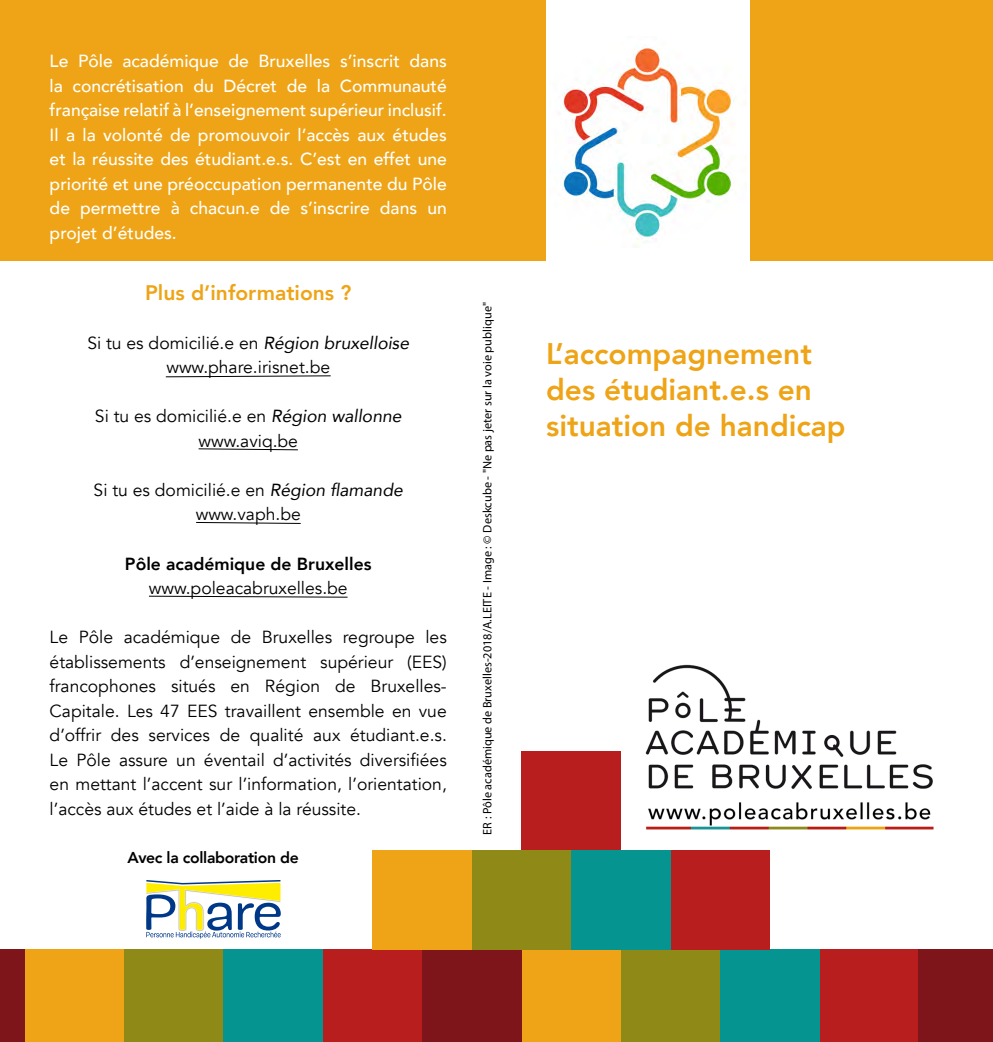
<style>
.page{position:relative;width:993px;height:1042px;background:#fff}
.page>*{position:absolute;margin:0;border:0;box-sizing:border-box;transform-origin:0 0}
.t1{font:800 29.75px/35.7px "Avenir";color:#eea416}
.t2{font:800 21px "Avenir";color:#eea416}
.t3{font:17.5px/24.5px "Avenir";color:#000;text-align:center}
.t4{font:500 17.5px/24.5px "Avenir";color:#fff;text-align:justify}
.t5{font:800 17.5px "Avenir";color:#000}
.t6{font:800 15.75px "Avenir";letter-spacing:-.02em;color:#000}
.t7{font:12.25px "Myriad Pro";color:#000}
.s1{font-style:italic}
</style>
<div class="page">
<img style="left:645px;top:664px;width:289px;height:166px">
<div style="left:0;top:0;width:992px;height:261px;background:#eea416"></div>
<div style="left:819px;top:950px;width:99px;height:92px;background:#b81e1d"></div>
<div style="left:719px;top:950px;width:100px;height:92px;background:#059490"></div>
<div style="left:620px;top:950px;width:99px;height:92px;background:#8f8918"></div>
<div style="left:521px;top:751px;width:99px;height:99px;background:#b81e1d"></div>
<div style="left:521px;top:950px;width:99px;height:92px;background:#eea416"></div>
<div style="left:422px;top:950px;width:99px;height:92px;background:#7d151a"></div>
<div style="left:124px;top:950px;width:99px;height:92px;background:#8f8918"></div>
<div style="left:25px;top:950px;width:99px;height:92px;background:#eea416"></div>
<div style="left:322px;top:950px;width:100px;height:92px;background:#b81e1d"></div>
<div style="left:223px;top:950px;width:99px;height:92px;background:#059490"></div>
<div style="left:918px;top:950px;width:74px;height:92px;background:#7d151a"></div>
<div style="left:670px;top:850px;width:99px;height:100px;background:#b81e1d"></div>
<div style="left:570px;top:850px;width:100px;height:100px;background:#059490"></div>
<div style="left:471px;top:850px;width:99px;height:100px;background:#8f8918"></div>
<div style="left:372px;top:850px;width:99px;height:100px;background:#eea416"></div>
<div style="left:0;top:950px;width:25px;height:92px;background:#7d151a"></div>
<div style="left:546px;top:0;width:203px;height:266px;background:#fff"></div>
<img style="left:560px;top:45px;width:177px;height:202px">
<svg style="left:146px;top:880px;width:135px;height:58px"></svg>
<svg style="left:165px;top:375px;width:166px;height:2px"></svg>
<svg style="left:198px;top:448px;width:100px;height:2px"></svg>
<svg style="left:149px;top:596px;width:199px;height:1px"></svg>
<svg style="left:196px;top:522px;width:105px;height:2px"></svg>
<p class="t4" style="left:50px;top:48px;width:398px">Le Pôle académique de Bruxelles s’inscrit dans la concrétisation du Décret de la Communauté française relatif à l’enseignement supérieur inclusif.<br>Il a la volonté de promouvoir l’accès aux études et la réussite des étudiant.e.s. C’est en effet une priorité et une préoccupation permanente du Pôle de permettre à chacun.e de s’inscrire dans un projet d’études.</p>
<p class="t2" style="left:145px;top:276px;width:208px">Plus d’informations ?</p>
<p class="t3" style="left:87px;top:331px;width:323px">Si tu es domicilié.e en <span class="s1">Région bruxelloise </span>www.phare.irisnet.be</p>
<p class="t3" style="left:95px;top:404px;width:308px">Si tu es domicilié.e en <span class="s1">Région wallonne </span>www.aviq.be</p>
<p class="t3" style="left:94px;top:478px;width:310px">Si tu es domicilié.e en <span class="s1">Région flamande </span>www.vaph.be</p>
<p class="t5" style="left:125px;top:550px;width:248px">Pôle académique de Bruxelles</p>
<p class="t3" style="left:149px;top:576px;width:200px">www.poleacabruxelles.be</p>
<p class="t3" style="left:50px;top:625px;width:398px;text-align:justify">Le Pôle académique de Bruxelles regroupe les établissements d’enseignement supérieur (EES) francophones situés en Région de Bruxelles-Capitale. Les 47 EES travaillent ensemble en vue d’offrir des services de qualité aux étudiant.e.s.<br>Le Pôle assure un éventail d’activités diversifiées en mettant l’accent sur l’information, l’orientation, l’accès aux études et l’aide à la réussite.</p>
<p class="t6" style="left:127px;top:846px;width:173px">Avec la collaboration de</p>
<p class="t7" style="left:479px;top:834px;width:534px;rotate:-90deg">ER : Pôle académique de Bruxelles-2018/A.LEITE - Image : © Deskcube - "Ne pas jeter sur la voie publique"</p>
<h1 class="t1" style="left:546px;top:336px;width:301px">L’accompagnement des étudiant.e.s en situation de handicap</h1>
</div>
